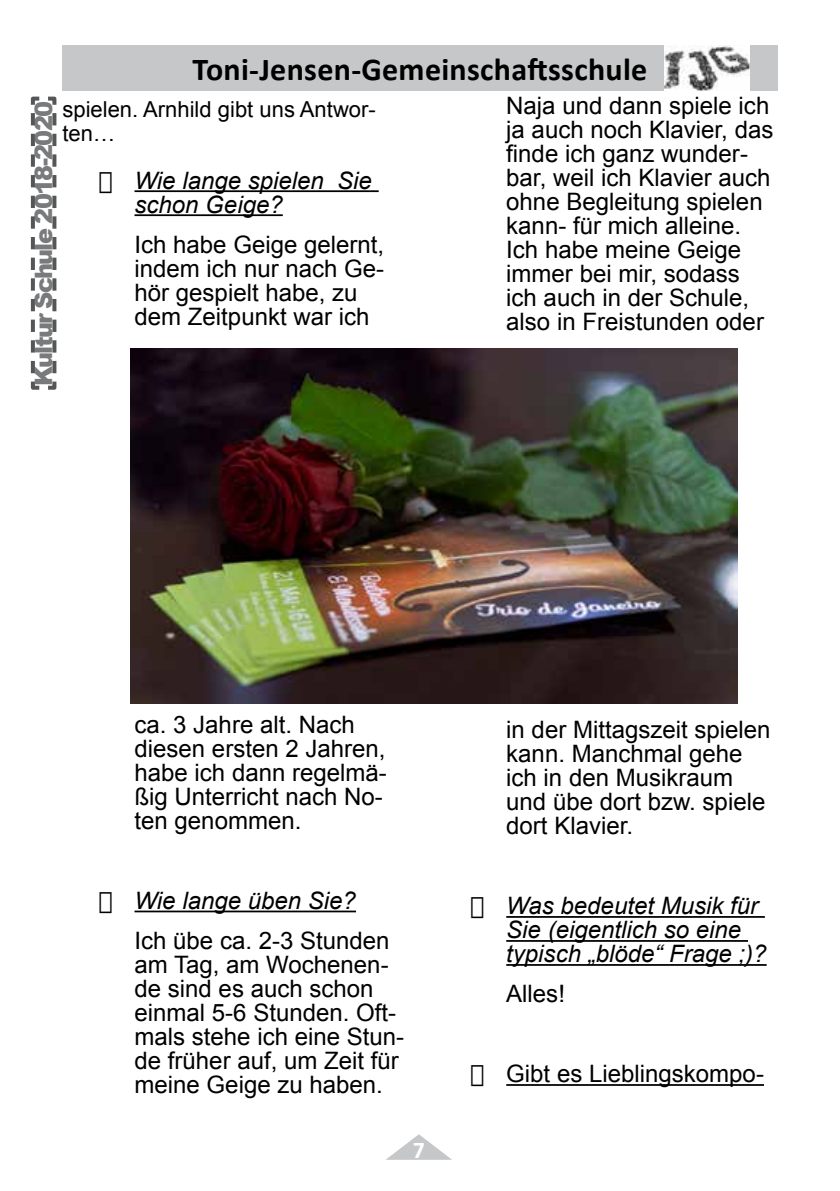
<style>
.page{position:relative;width:840px;height:1191px;background:#fff}
.page>*{position:absolute;margin:0;border:0;box-sizing:border-box;transform-origin:0 0}
.t1{font:700 32px "Calibri";letter-spacing:.01em;color:#000}
.t2{font:24px/24px "Arial";color:#000}
.t3{font:italic 24px/24px "Arial";color:#000}
.t4{font:900 24px "Arial";letter-spacing:-.07em;color:#797a7c}
.t5{font:700 24px "Calibri";color:#fff}
.t6{font:22px/24px "Arial";color:#000}
.s1{font-style:italic}
</style>
<div class="page">
<svg style="left:387px;top:1134px;width:64px;height:25px"></svg>
<div style="left:62px;top:45px;width:715px;height:46px;background:#c6c7c8"></div>
<img style="left:664px;top:46px;width:85px;height:44px">
<svg style="left:30px;top:96px;width:27px;height:294px"></svg>
<hr style="left:134px;top:190px;width:244px;height:2px;background:#000">
<hr style="left:134px;top:214px;width:148px;height:2px;background:#000">
<hr style="left:134px;top:910px;width:222px;height:2px;background:#000">
<hr style="left:506px;top:916px;width:258px;height:1px;background:#000">
<hr style="left:506px;top:940px;width:241px;height:1px;background:#000">
<hr style="left:506px;top:964px;width:260px;height:1px;background:#000">
<hr style="left:506px;top:1084px;width:257px;height:1px;background:#000">
<img style="left:130px;top:349px;width:607px;height:354px">
<h1 class="t1" style="left:192px;top:49px;width:456px">Toni-Jensen-Gemeinschaftsschule</h1>
<p class="t4" style="left:26px;top:386px;width:286px;rotate:-90deg">Kultur Schule 2018-2020</p>
<p class="t6" style="left:62px;top:97px;width:315px">spielen. Arnhild gibt uns Antwor&shy;ten…</p>
<p class="t3" style="left:134px;top:169px;width:239px;text-indent:-36px">• Wie lange spielen Sie schon Geige?</p>
<p class="t2" style="left:134px;top:232px;width:251px">Ich habe Geige gelernt, indem ich nur nach Ge&shy;hör gespielt habe, zu dem Zeitpunkt war ich</p>
<p class="t2" style="left:506px;top:94px;width:268px">Naja und dann spiele ich ja auch noch Klavier, das finde ich ganz wunder&shy;bar, weil ich Klavier auch ohne Begleitung spielen kann- für mich alleine.<br>Ich habe meine Geige immer bei mir, sodass ich auch in der Schule, also in Freistunden oder</p>
<p class="t2" style="left:134px;top:712px;width:254px">ca. 3 Jahre alt. Nach diesen ersten 2 Jahren, habe ich dann regelmä&shy;ßig Unterricht nach No&shy;ten genommen.</p>
<p class="t2" style="left:134px;top:880px;width:256px;line-height:40px;text-indent:-36px">• <span class="s1">Wie lange üben Sie?<br></span>Ich übe ca. 2-3 Stunden</p>
<p class="t2" style="left:134px;top:952px;width:271px">am Tag, am Wochenen&shy;de sind es auch schon einmal 5-6 Stunden. Oft&shy;mals stehe ich eine Stun&shy;de früher auf, um Zeit für meine Geige zu haben.</p>
<p class="t5" style="left:412px;top:1134px;width:14px">7</p>
<p class="t2" style="left:506px;top:718px;width:266px">in der Mittagszeit spielen kann. Manchmal gehe ich in den Musikraum und übe dort bzw. spiele dort Klavier.</p>
<p class="t3" style="left:506px;top:894px;width:262px;text-indent:-36px">• Was bedeutet Musik für<br>Sie (eigentlich so eine typisch „blöde“ Frage ;)?</p>
<p class="t2" style="left:506px;top:982px;width:60px">Alles!</p>
<p class="t2" style="left:470px;top:1062px;width:295px">• Gibt es Lieblingskompo-</p>
</div>
